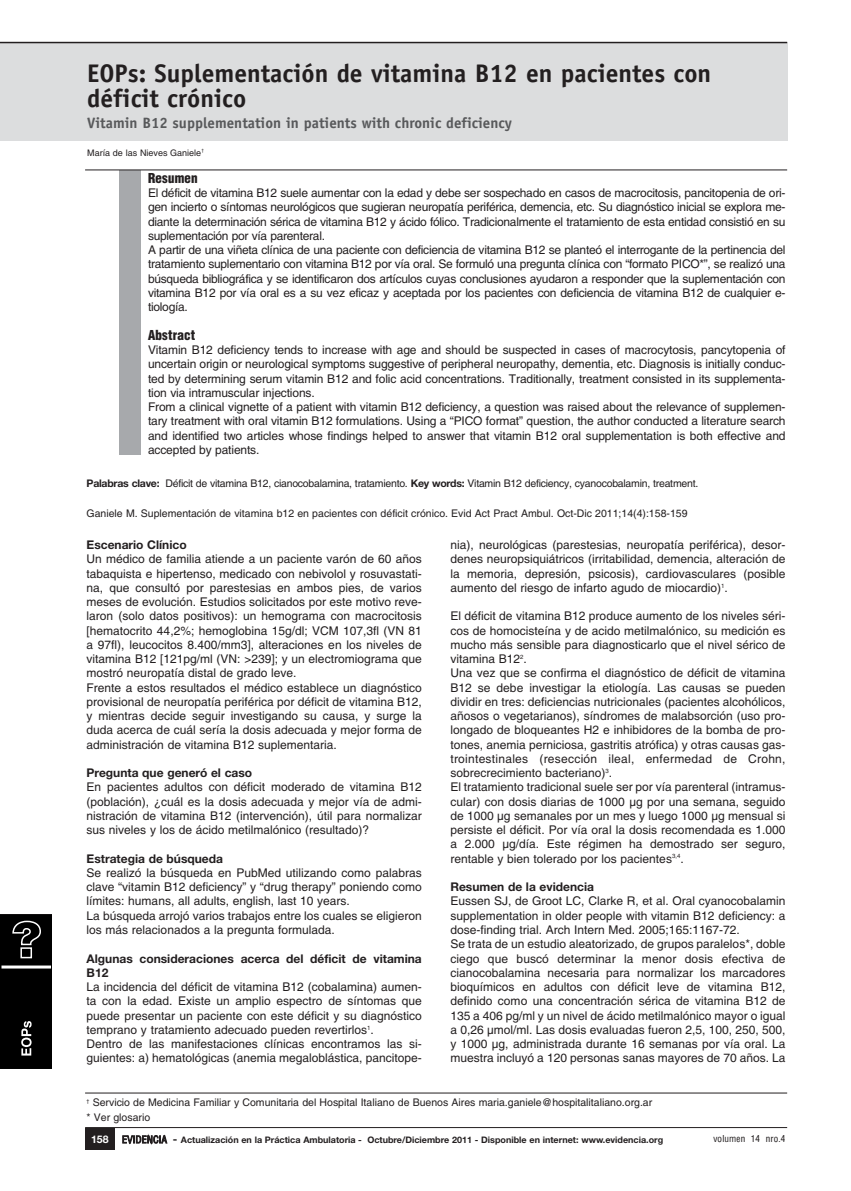
<style>
.page{position:relative;width:851px;height:1191px;background:#fff}
.page>*{position:absolute;margin:0;border:0;box-sizing:border-box;transform-origin:0 0}
.t1{font:700 25.5px/25.5px "Officina Sans";color:#231f20}
.t2{font:700 15px "Officina Sans";color:#58595b}
.t3{font:15px "Helvetica Condensed Black Se";color:#231f20}
.t4{font:12px/14.2px "Helvetica";color:#231f20}
.t5{font:12px/14.2px "Helvetica";letter-spacing:-.02em;color:#231f20}
.t6{font:700 12px/14.2px "Helvetica Neue LT Std";color:#231f20}
.t7{font:10.5px/14.2px "Helvetica";color:#231f20}
.t8{font:10.5px "Helvetica";letter-spacing:-.02em;color:#231f20}
.t9{font:10.5px "Helvetica Conth";color:#231f20}
.t10{font:700 9px "Helvetica Neue LT Std";color:#231f20}
.t11{font:9px "Helvetica";color:#231f20}
.s1{font-family:"Helvetica Neue LT Std";font-weight:700}
.s2{font-size:10.5px;color:#fff}
.s3{font-family:"Helvetica Conth";font-weight:400;font-size:11.25px}
.s4{font-size:11.25px}
</style>
<div class="page">
<div style="left:85px;top:1128px;width:30px;height:21px;background:#231f20"></div>
<div style="left:0;top:43px;width:787px;height:98px;background:#dcddde"></div>
<hr style="left:0;top:42px;width:787px;height:1px;background:#231f20">
<hr style="left:85px;top:1127px;width:702px;height:1px;background:#231f20">
<hr style="left:85px;top:1092px;width:702px;height:1px;background:#231f20">
<div style="left:1px;top:915px;width:51px;height:153px;background:#000"></div>
<hr style="left:0;top:965px;width:51px;height:3px;background:#fff">
<div style="left:0;top:914px;width:52px;height:154px;border:2px solid #000"></div>
<svg style="left:21px;top:1021px;width:11px;height:34px"></svg>
<svg style="left:12px;top:920px;width:29px;height:39px"></svg>
<div style="left:119px;top:171px;width:21px;height:284px;background:#a7a9ac"></div>
<hr style="left:85px;top:170px;width:702px;height:1px;background:#231f20">
<h1 class="t1" style="left:87px;top:62px;width:625px">EOPs: Suplementación de vitamina B12 en pacientes con déficit crónico</h1>
<p class="t2" style="left:87px;top:117px;width:426px">Vitamin B12 supplementation in patients with chronic deficiency</p>
<p class="t11" style="left:87px;top:149px;width:118px">María de las Nieves Ganiele<sup>†</sup></p>
<p class="t3" style="left:148px;top:173px;width:51px">Resumen</p>
<p class="t5" style="left:148px;top:187px;width:639px">El déficit de vitamina B12 suele aumentar con la edad y debe ser sospechado en casos de macrocitosis, pancitopenia de ori&shy;gen incierto o síntomas neurológicos que sugieran neuropatía periférica, demencia, etc. Su diagnóstico inicial se explora me&shy;diante la determinación sérica de vitamina B12 y ácido fólico. Tradicionalmente el tratamiento de esta entidad consistió en su suplementación por vía parenteral.<br>A partir de una viñeta clínica de una paciente con deficiencia de vitamina B12 se planteó el interrogante de la pertinencia del tratamiento suplementario con vitamina B12 por vía oral. Se formuló una pregunta clínica con “formato PICO*”, se realizó una búsqueda bibliográfica y se identificaron dos artículos cuyas conclusiones ayudaron a responder que la suplementación con vitamina B12 por vía oral es a su vez eficaz y aceptada por los pacientes con deficiencia de vitamina B12 de cualquier e&shy;tiología.</p>
<p class="t3" style="left:148px;top:330px;width:49px">Abstract</p>
<p class="t4" style="left:148px;top:344px;width:639px">Vitamin B12 deficiency tends to increase with age and should be suspected in cases of macrocytosis, pancytopenia of uncertain origin or neurological symptoms suggestive of peripheral neuropathy, dementia, etc. Diagnosis is initially conduc&shy;ted by determining serum vitamin B12 and folic acid concentrations. Traditionally, treatment consisted in its supplementa&shy;tion via intramuscular injections.<br>From a clinical vignette of a patient with vitamin B12 deficiency, a question was raised about the relevance of supplemen&shy;tary treatment with oral vitamin B12 formulations. Using a “PICO format” question, the author conducted a literature search and identified two articles whose findings helped to answer that vitamin B12 oral supplementation is both effective and accepted by patients.</p>
<p class="t8" style="left:87px;top:479px;width:613px"><span class="s1">Palabras clave:</span> Déficit de vitamina B12, cianocobalamina, tratamiento. <span class="s1">Key words:</span> Vitamin B12 deficiency, cyanocobalamin, treatment.</p>
<p class="t7" style="left:87px;top:507px;width:602px">Ganiele M. Suplementación de vitamina b12 en pacientes con déficit crónico. Evid Act Pract Ambul. Oct-Dic 2011;14(4):158-159</p>
<p class="t6" style="left:87px;top:539px;width:102px">Escenario Clínico</p>
<p class="t4" style="left:87px;top:553px;width:337px">Un médico de familia atiende a un paciente varón de 60 años tabaquista e hipertenso, medicado con nebivolol y rosuvastati&shy;na, que consultó por parestesias en ambos pies, de varios meses de evolución. Estudios solicitados por este motivo reve&shy;laron (solo datos positivos): un hemograma con macrocitosis [hematocrito 44,2%; hemoglobina 15g/dl; VCM 107,3fl (VN 81 a 97fl), leucocitos 8.400/mm3], alteraciones en los niveles de vitamina B12 [121pg/ml (VN: &gt;239]; y un electromiograma que mostró neuropatía distal de grado leve.<br>Frente a estos resultados el médico establece un diagnóstico provisional de neuropatía periférica por déficit de vitamina B12, y mientras decide seguir investigando su causa, y surge la duda acerca de cuál sería la dosis adecuada y mejor forma de administración de vitamina B12 suplementaria.</p>
<p class="t6" style="left:87px;top:767px;width:167px">Pregunta que generó el caso</p>
<p class="t4" style="left:87px;top:781px;width:336px;text-align:justify">En pacientes adultos con déficit moderado de vitamina B12 (población), ¿cuál es la dosis adecuada y mejor vía de admi&shy;nistración de vitamina B12 (intervención), útil para normalizar sus niveles y los de ácido metilmalónico (resultado)?</p>
<p class="t6" style="left:87px;top:852px;width:138px">Estrategia de búsqueda</p>
<p class="t4" style="left:87px;top:866px;width:336px">Se realizó la búsqueda en PubMed utilizando como palabras clave “vitamin B12 deficiency” y “drug therapy” poniendo como límites: humans, all adults, english, last 10 years.<br>La búsqueda arrojó varios trabajos entre los cuales se eligieron los más relacionados a la pregunta formulada.</p>
<p class="t6" style="left:87px;top:952px;width:337px">Algunas consideraciones acerca del déficit de vitamina<br>B12</p>
<p class="t4" style="left:87px;top:980px;width:337px">La incidencia del déficit de vitamina B12 (cobalamina) aumen&shy;ta con la edad. Existe un amplio espectro de síntomas que puede presentar un paciente con este déficit y su diagnóstico temprano y tratamiento adecuado pueden revertirlos<sup>1</sup>.<br>Dentro de las manifestaciones clínicas encontramos las si&shy;guientes: a) hematológicas (anemia megaloblástica, pancitope-</p>
<p class="t4" style="left:450px;top:539px;width:336px;text-align:justify">nia), neurológicas (parestesias, neuropatía periférica), desor&shy;denes neuropsiquiátricos (irritabilidad, demencia, alteración de la memoria, depresión, psicosis), cardiovasculares (posible aumento del riesgo de infarto agudo de miocardio)<sup>1</sup>.</p>
<p class="t4" style="left:450px;top:610px;width:337px">El déficit de vitamina B12 produce aumento de los niveles séri&shy;cos de homocisteína y de acido metilmalónico, su medición es mucho más sensible para diagnosticarlo que el nivel sérico de vitamina B12<sup>2</sup>.<br>Una vez que se confirma el diagnóstico de déficit de vitamina B12 se debe investigar la etiología. Las causas se pueden dividir en tres: deficiencias nutricionales (pacientes alcohólicos, añosos o vegetarianos), síndromes de malabsorción (uso pro&shy;longado de bloqueantes H2 e inhibidores de la bomba de pro&shy;tones, anemia perniciosa, gastritis atrófica) y otras causas gas&shy;trointestinales (resección ileal, enfermedad de Crohn, sobrecrecimiento bacteriano)<sup>3</sup>.<br>El tratamiento tradicional suele ser por vía parenteral (intramus&shy;cular) con dosis diarias de 1000 µg por una semana, seguido de 1000 µg semanales por un mes y luego 1000 µg mensual si persiste el déficit. Por vía oral la dosis recomendada es 1.000 a 2.000 µg/día. Este régimen ha demostrado ser seguro, rentable y bien tolerado por los pacientes<sup>3,4</sup>.</p>
<p class="t6" style="left:450px;top:881px;width:145px">Resumen de la evidencia</p>
<p class="t4" style="left:450px;top:895px;width:337px">Eussen SJ, de Groot LC, Clarke R, et al. Oral cyanocobalamin supplementation in older people with vitamin B12 deficiency: a dose-finding trial. Arch Intern Med. 2005;165:1167-72.<br>Se trata de un estudio aleatorizado, de grupos paralelos*, doble ciego que buscó determinar la menor dosis efectiva de cianocobalamina necesaria para normalizar los marcadores bioquímicos en adultos con déficit leve de vitamina B12, definido como una concentración sérica de vitamina B12 de 135 a 406 pg/ml y un nivel de ácido metilmalónico mayor o igual a 0,26 µmol/ml. Las dosis evaluadas fueron 2,5, 100, 250, 500, y 1000 µg, administrada durante 16 semanas por vía oral. La muestra incluyó a 120 personas sanas mayores de 70 años. La</p>
<p class="t7" style="left:87px;top:1096px;width:567px"><sup>†</sup> Servicio de Medicina Familiar y Comunitaria del Hospital Italiano de Buenos Aires maria.ganiele@hospitalitaliano.org.ar * Ver glosario</p>
<p class="t10" style="left:91px;top:1136px;width:573px"><span class="s2">158</span> <span class="s3">EVIDENCIA</span> <span class="s4">-</span> Actualización en la Práctica Ambulatoria - Octubre/Diciembre 2011 - Disponible en internet: www.evidencia.org</p>
<p class="t9" style="left:713px;top:1135px;width:74px">volumen 14 nro.4</p>
</div>
